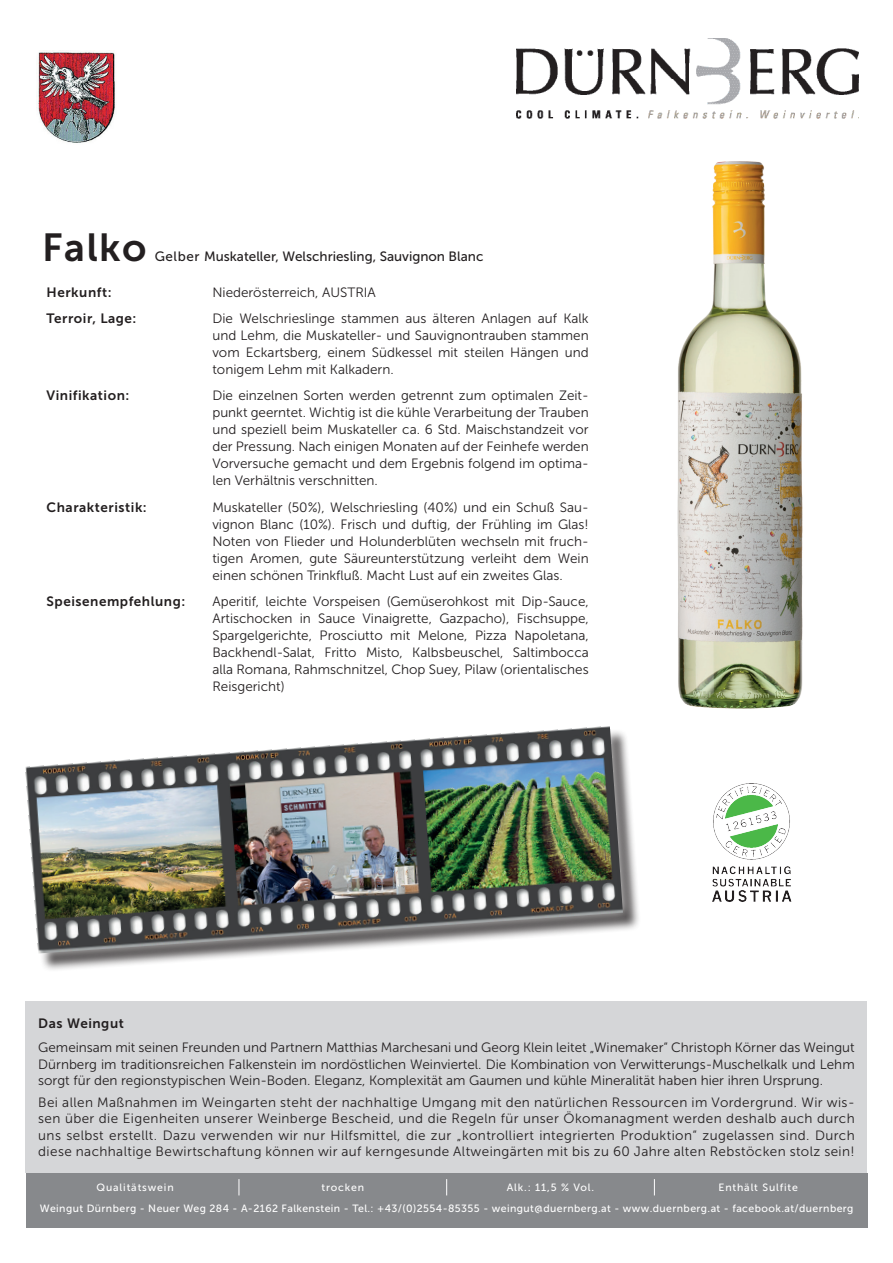
<style>
.page{position:relative;width:893px;height:1263px;background:#fff}
.page>*{position:absolute;margin:0;border:0;box-sizing:border-box;transform-origin:0 0}
.t1{font:39px "Museo Sans 700";letter-spacing:.035em;color:#231f20}
.t2{font:13.5px/17px "Museo Sans 300";color:#231f20;text-align:justify}
.t3{font:13.5px "Museo Sans 700";letter-spacing:.04em;color:#231f20}
.t4{font:13.5px "Museo Sans 500";color:#231f20}
.t5{font:10.5px/21px "Museo Sans 500";letter-spacing:.04em;color:#fff}
.t6{font:10.5px "Museo Sans 500";letter-spacing:.08em;color:#fff}
</style>
<div class="page">
<img style="left:517px;top:38px;width:342px;height:80px">
<div style="left:26px;top:1001px;width:841px;height:171px;background:#d5d6d8"></div>
<div style="left:28px;top:729px;width:613px;height:243px;background:#231f20;opacity:.75"></div>
<svg style="left:28px;top:729px;width:605px;height:235px"></svg>
<img style="left:25px;top:726px;width:598px;height:227px">
<img style="left:38px;top:51px;width:77px;height:92px">
<img style="left:712px;top:783px;width:80px;height:119px">
<img style="left:677px;top:161px;width:126px;height:548px">
<div style="left:26px;top:1173px;width:842px;height:54px;background:#87898c"></div>
<svg style="left:239px;top:1179px;width:1px;height:16px"></svg>
<svg style="left:446px;top:1179px;width:1px;height:16px"></svg>
<svg style="left:654px;top:1179px;width:1px;height:16px"></svg>
<h1 class="t1" style="left:42px;top:226px;width:106px">Falko</h1>
<p class="t4" style="left:155px;top:249px;width:330px">Gelber Muskateller, Welschriesling, Sauvignon Blanc</p>
<p class="t3" style="left:47px;top:285px;width:66px">Herkunft:</p>
<p class="t2" style="left:212px;top:284px;width:165px">Niederösterreich, AUSTRIA</p>
<p class="t3" style="left:47px;top:311px;width:91px">Terroir, Lage:</p>
<p class="t2" style="left:212px;top:310px;width:378px">Die Welschrieslinge stammen aus älteren Anlagen auf Kalk und Lehm, die Muskateller- und Sauvignontrauben stammen vom Eckartsberg, einem Südkessel mit steilen Hängen und tonigem Lehm mit Kalkadern.</p>
<p class="t3" style="left:47px;top:388px;width:84px">Vinifikation:</p>
<p class="t2" style="left:212px;top:387px;width:378px">Die einzelnen Sorten werden getrennt zum optimalen Zeit&shy;punkt geerntet. Wichtig ist die kühle Verarbeitung der Trauben und speziell beim Muskateller ca. 6 Std. Maischstandzeit vor der Pressung. Nach einigen Monaten auf der Feinhefe werden Vorversuche gemacht und dem Ergebnis folgend im optima&shy;len Verhältnis verschnitten.</p>
<p class="t3" style="left:47px;top:499px;width:102px">Charakteristik:</p>
<p class="t2" style="left:212px;top:499px;width:378px">Muskateller (50%), Welschriesling (40%) und ein Schuß Sau&shy;vignon Blanc (10%). Frisch und duftig, der Frühling im Glas!<br>Noten von Flieder und Holunderblüten wechseln mit fruch&shy;tigen Aromen, gute Säureunterstützung verleiht dem Wein einen schönen Trinkfluß. Macht Lust auf ein zweites Glas.</p>
<p class="t3" style="left:47px;top:594px;width:140px">Speisenempfehlung:</p>
<p class="t2" style="left:212px;top:593px;width:378px">Aperitif, leichte Vorspeisen (Gemüserohkost mit Dip-Sauce, Artischocken in Sauce Vinaigrette, Gazpacho), Fischsuppe, Spargelgerichte, Prosciutto mit Melone, Pizza Napoletana, Backhendl-Salat, Fritto Misto, Kalbsbeuschel, Saltimbocca alla Romana, Rahmschnitzel, Chop Suey, Pilaw (orientalisches Reisgericht)</p>
<p class="t3" style="left:38px;top:1016px;width:87px">Das Weingut</p>
<p class="t2" style="left:38px;top:1040px;width:818px;line-height:16.2px">Gemeinsam mit seinen Freunden und Partnern Matthias Marchesani und Georg Klein leitet „Winemaker“ Christoph Körner das Weingut Dürnberg im traditionsreichen Falkenstein im nordöstlichen Weinviertel. Die Kombination von Verwitterungs-Muschelkalk und Lehm sorgt für den regionstypischen Wein-Boden. Eleganz, Komplexität am Gaumen und kühle Mineralität haben hier ihren Ursprung.</p>
<p class="t2" style="left:38px;top:1094px;width:818px;line-height:16.2px">Bei allen Maßnahmen im Weingarten steht der nachhaltige Umgang mit den natürlichen Ressourcen im Vordergrund. Wir wis&shy;sen über die Eigenheiten unserer Weinberge Bescheid, und die Regeln für unser Ökomanagment werden deshalb auch durch uns selbst erstellt. Dazu verwenden wir nur Hilfsmittel, die zur „kontrolliert integrierten Produktion“ zugelassen sind. Durch diese nachhaltige Bewirtschaftung können wir auf kerngesunde Altweingärten mit bis zu 60 Jahre alten Rebstöcken stolz sein!</p>
<p class="t5" style="left:40px;top:1177px;width:815px;text-indent:679px">Enthält Sulfite<br>Weingut Dürnberg - Neuer Weg 284 - A-2162 Falkenstein - Tel.: +43/(0)2554-85355 - weingut@duernberg.at - www.duernberg.at - facebook.at/duernberg</p>
<p class="t6" style="left:97px;top:1182px;width:79px">Qualitätswein</p>
<p class="t6" style="left:322px;top:1182px;width:44px">trocken</p>
<p class="t5" style="left:507px;top:1177px;width:89px">Alk.: 11,5 % Vol.</p>
</div>
